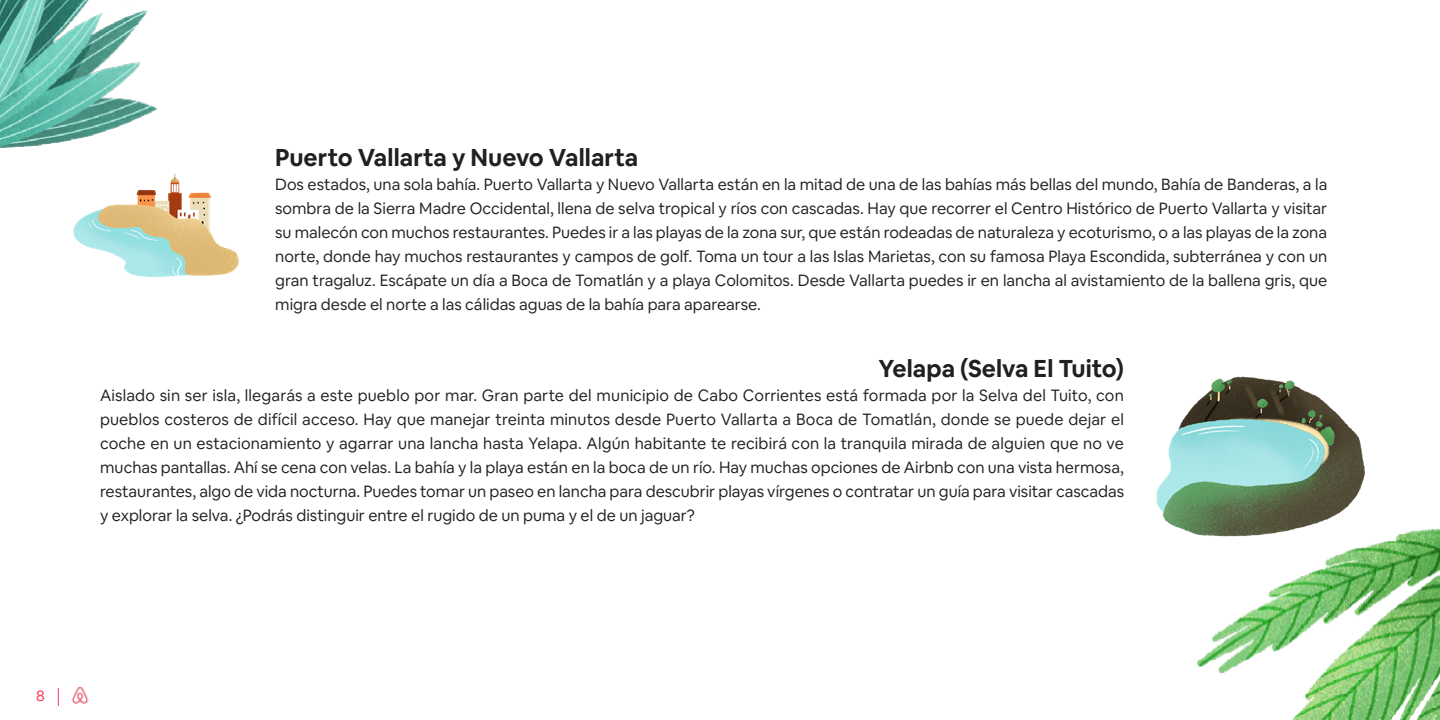
<style>
.page{position:relative;width:1440px;height:720px;background:#fff}
.page>*{position:absolute;margin:0;border:0;box-sizing:border-box;transform-origin:0 0}
.t1{font:700 24px "Airbnb Cereal";letter-spacing:.005em;color:#202020}
.t2{font:16px/24px "Airbnb Cereal";color:#202020;text-align:justify}
.t3{font:15px "Airbnb Cereal";color:#ff385b}
</style>
<div class="page">
<svg style="left:58px;top:688px;width:1px;height:18px"></svg>
<img style="left:72px;top:686px;width:17px;height:18px">
<img style="left:1164px;top:376px;width:201px;height:104px">
<img style="left:73px;top:173px;width:166px;height:105px">
<img style="left:0;top:0;width:157px;height:148px">
<img style="left:1156px;top:480px;width:284px;height:240px">
<h1 class="t1" style="left:275px;top:143px;width:364px">Puerto Vallarta y Nuevo Vallarta</h1>
<p class="t2" style="left:275px;top:173px;width:1054px">Dos estados, una sola bahía. Puerto Vallarta y Nuevo Vallarta están en la mitad de una de las bahías más bellas del mundo, Bahía de Banderas, a la sombra de la Sierra Madre Occidental, llena de selva tropical y ríos con cascadas. Hay que recorrer el Centro Histórico de Puerto Vallarta y visitar su malecón con muchos restaurantes. Puedes ir a las playas de la zona sur, que están rodeadas de naturaleza y ecoturismo, o a las playas de la zona norte, donde hay muchos restaurantes y campos de golf. Toma un tour a las Islas Marietas, con su famosa Playa Escondida, subterránea y con un gran tragaluz. Escápate un día a Boca de Tomatlán y a playa Colomitos. Desde Vallarta puedes ir en lancha al avistamiento de la ballena gris, que migra desde el norte a las cálidas aguas de la bahía para aparearse.</p>
<h1 class="t1" style="left:878px;top:354px;width:247px">Yelapa (Selva El Tuito)</h1>
<p class="t2" style="left:100px;top:384px;width:1026px">Aislado sin ser isla, llegarás a este pueblo por mar. Gran parte del municipio de Cabo Corrientes está formada por la Selva del Tuito, con pueblos costeros de difícil acceso. Hay que manejar treinta minutos desde Puerto Vallarta a Boca de Tomatlán, donde se puede dejar el coche en un estacionamiento y agarrar una lancha hasta Yelapa. Algún habitante te recibirá con la tranquila mirada de alguien que no ve muchas pantallas. Ahí se cena con velas. La bahía y la playa están en la boca de un río. Hay muchas opciones de Airbnb con una vista hermosa, restaurantes, algo de vida nocturna. Puedes tomar un paseo en lancha para descubrir playas vírgenes o contratar un guía para visitar cascadas y explorar la selva. ¿Podrás distinguir entre el rugido de un puma y el de un jaguar?</p>
<p class="t3" style="left:36px;top:687px;width:10px">8</p>
</div>
